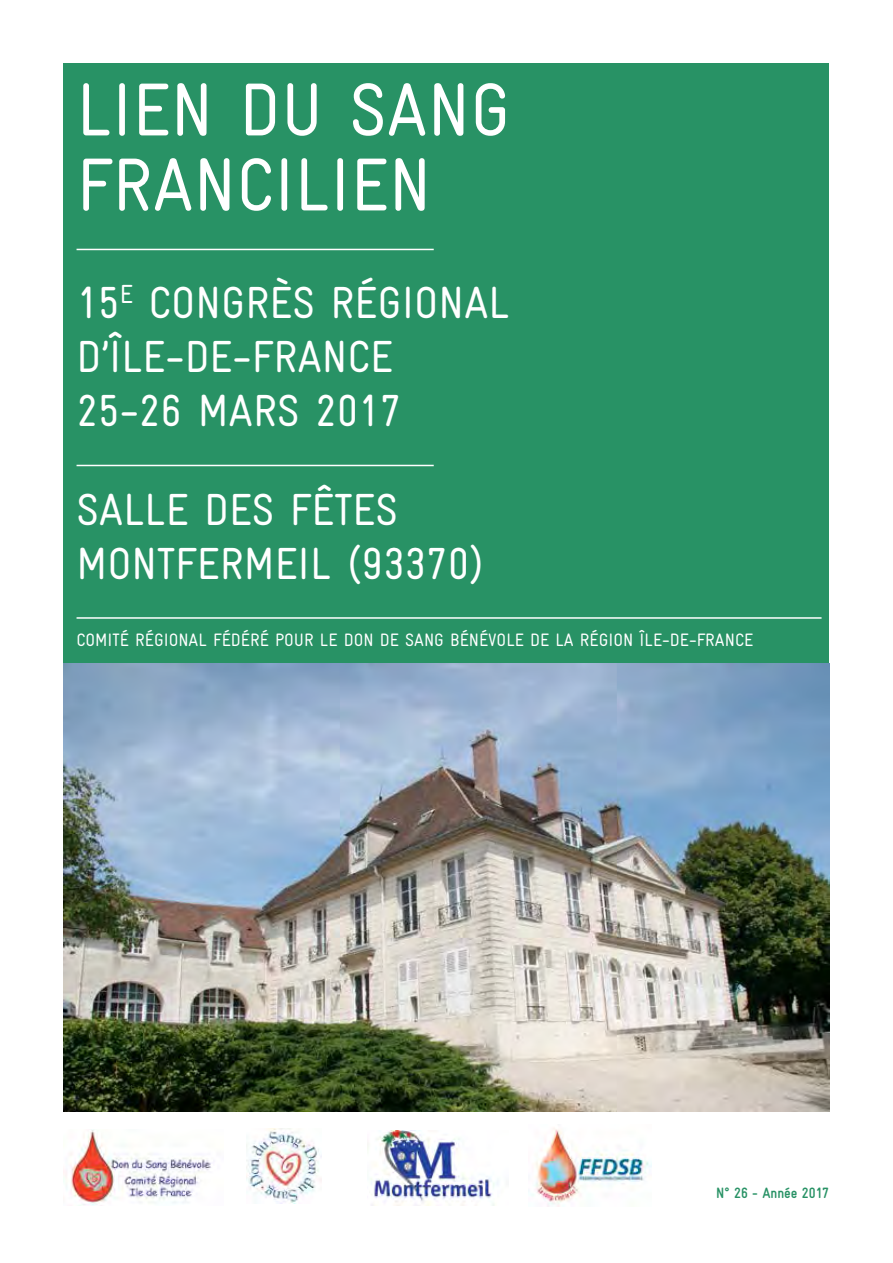
<style>
.page{position:relative;width:893px;height:1263px;background:#fff}
.page>*{position:absolute;margin:0;border:0;box-sizing:border-box;transform-origin:0 0}
.t1{font:condensed 75px/75px "Gravur";color:#fff}
.t2{font:condensed 45px/54px "Gravur";color:#fff}
.t3{font:condensed 18px "Gravur";color:#fff}
.t4{font:700 condensed 15px "Gravur";color:#289265}
</style>
<div class="page">
<div style="left:64px;top:64px;width:765px;height:1040px;background:#289265"></div>
<hr style="left:77px;top:249px;width:357px;height:1px;background:#fff">
<hr style="left:77px;top:465px;width:357px;height:1px;background:#fff">
<img style="left:64px;top:663px;width:765px;height:448px">
<img style="left:64px;top:1130px;width:147px;height:75px">
<img style="left:247px;top:1128px;width:74px;height:76px">
<hr style="left:77px;top:617px;width:744px;height:2px;background:#fff">
<img style="left:371px;top:1131px;width:128px;height:74px">
<img style="left:528px;top:1128px;width:124px;height:78px">
<h1 class="t1" style="left:77px;top:72px;width:436px">LIEN DU SANG<br>FRANCILIEN</h1>
<p class="t2" style="left:77px;top:276px;width:427px">15<sup>E</sup> CONGRÈS RÉGIONAL<br>D’ÎLE-DE-FRANCE<br>25-26 MARS 2017</p>
<p class="t2" style="left:77px;top:483px;width:409px">SALLE DES FÊTES<br>MONTFERMEI L (93370)</p>
<p class="t3" style="left:77px;top:630px;width:639px">COM ITÉ RÉGIONAL FÉDÉRÉ POUR LE DON DE SANG BÉNÉVOLE DE LA RÉGION ÎLE-DE-FRANCE</p>
<p class="t4" style="left:716px;top:1184px;width:114px">N° 26 - Année 2017</p>
</div>
